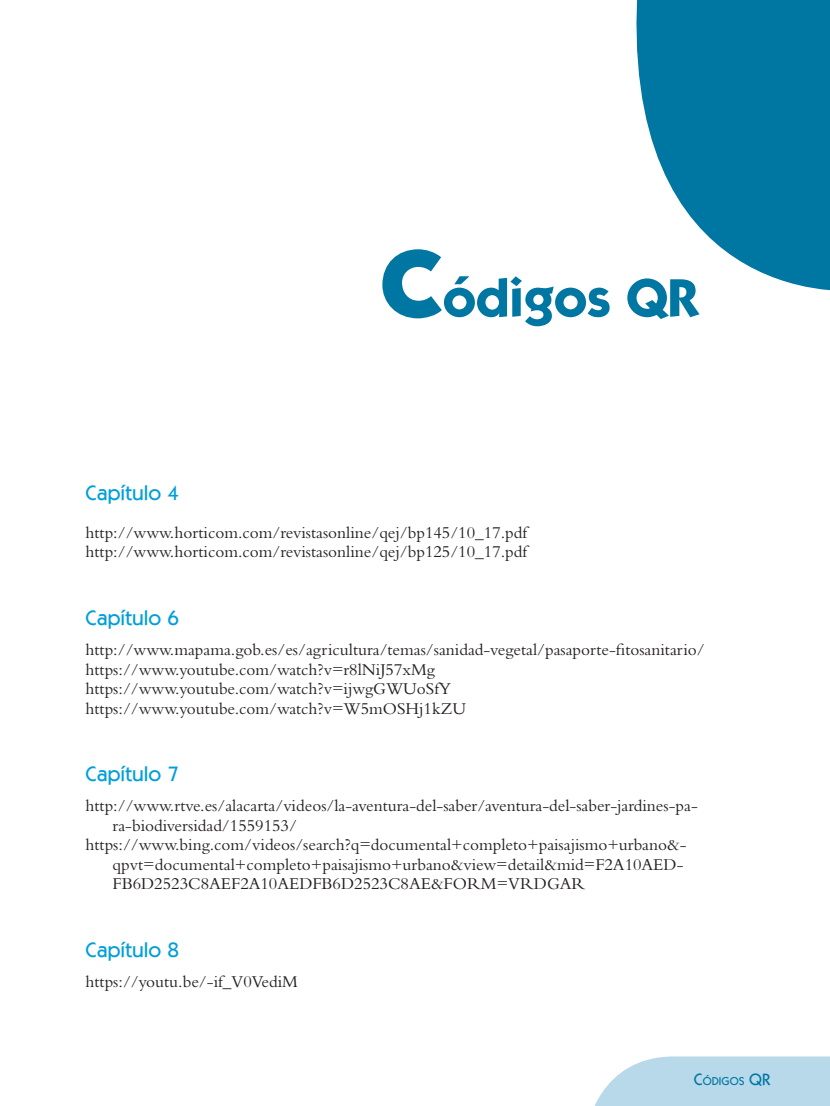
<style>
.page{position:relative;width:830px;height:1106px;background:#fff}
.page>*{position:absolute;margin:0;border:0;box-sizing:border-box;transform-origin:0 0}
.t1{font:700 126px "ITC Kabel Std";color:#0076a3}
.t2{font:700 54px "ITC Kabel Std";color:#0076a3}
.t3{font:500 21px "ITC Kabel Std";color:#009fda}
.t4{font:17.25px/19.5px "Bembo Std";color:#231f20}
.t5{font:500 11.55px "ITC Kabel Std";color:#0076a3}
.s1{font-size:16.5px}
</style>
<div class="page">
<svg style="left:594px;top:1056px;width:235px;height:50px;background:#bfdceb"></svg>
<svg style="left:636px;top:0;width:193px;height:290px"></svg>
<h1 class="t1" style="left:379px;top:197px;width:64px">c</h1>
<h2 class="t2" style="left:442px;top:265px;width:257px">ódigos QR</h2>
<p class="t3" style="left:86px;top:480px;width:95px">Capítulo 4</p>
<p class="t4" style="left:86px;top:522px;width:443px">http://www.horticom.com/revistasonline/qej/bp145/10_17.pdf http://www.horticom.com/revistasonline/qej/bp125/10_17.pdf</p>
<p class="t3" style="left:86px;top:605px;width:95px">Capítulo 6</p>
<p class="t4" style="left:86px;top:639px;width:620px">http://www.mapama.gob.es/es/agricultura/temas/sanidad-vegetal/pasaporte-fitosanitario/ https://www.youtube.com/watch?v=r8lNiJ57xMg https://www.youtube.com/watch?v=ijwgGWUoSfY https://www.youtube.com/watch?v=W5mOSHj1kZU</p>
<p class="t3" style="left:86px;top:761px;width:95px">Capítulo 7</p>
<p class="t4" style="left:86px;top:795px;width:613px">http://www.rtve.es/alacarta/videos/la-aventura-del-saber/aventura-del-saber-jardines-pa-</p>
<p class="t4" style="left:112px;top:815px;width:186px">ra-biodiversidad/1559153/</p>
<p class="t4" style="left:86px;top:834px;width:602px">https://www.bing.com/videos/search?q=documental+completo+paisajismo+urbano&amp;-</p>
<p class="t4" style="left:112px;top:854px;width:572px">qpvt=documental+completo+paisajismo+urbano&amp;view=detail&amp;mid=F2A10AED-</p>
<p class="t4" style="left:112px;top:873px;width:474px">FB6D2523C8AEF2A10AEDFB6D2523C8AE&amp;FORM=VRDGAR</p>
<p class="t3" style="left:86px;top:937px;width:95px">Capítulo 8</p>
<p class="t4" style="left:86px;top:971px;width:214px">https://youtu.be/-if_V0VediM</p>
<p class="t5" style="left:693px;top:1074px;width:78px"><span class="s1">C</span>ódigos <span class="s1">QR</span></p>
</div>
